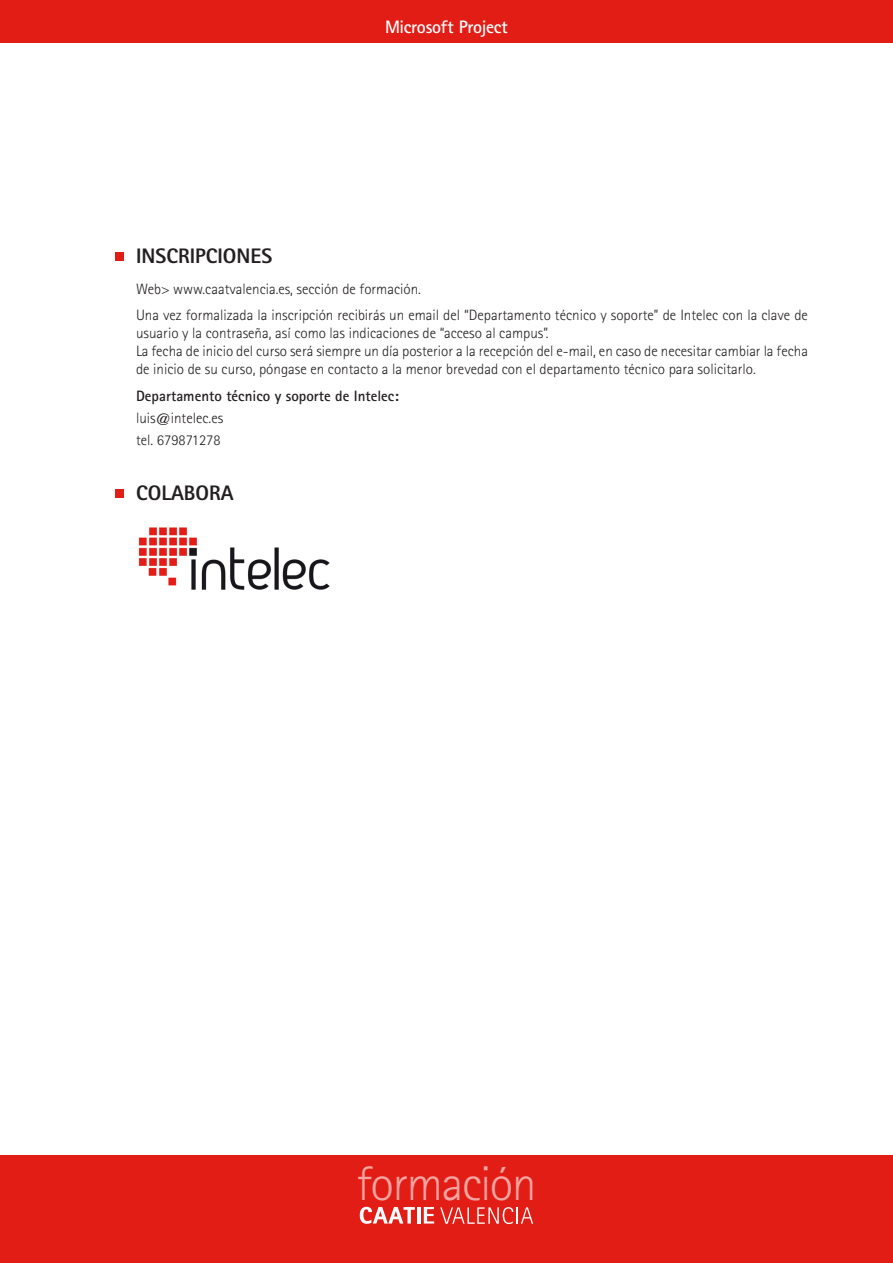
<style>
.page{position:relative;width:893px;height:1263px;background:#fff}
.page>*{position:absolute;margin:0;border:0;box-sizing:border-box;transform-origin:0 0}
.t1{font:300 48.75px "Rotis Sans Serif";letter-spacing:-.025em;color:#f4a4a1}
.titulo_4{font:800 21px "Rotis Sans Serif";color:#231f20}
.cabecera_nombre_curs{font:700 18px "Rotis Sans Serif";letter-spacing:-.015em;color:#fff}
.texto{font:300 15px/18px "Rotis Sans Serif";color:#231f20}
.texto-2{font:700 15px "Rotis Sans Serif";color:#231f20}
</style>
<div class="page">
<div style="left:0;top:1156px;width:893px;height:107px;background:#e21d15"></div>
<svg style="left:360px;top:1207px;width:55px;height:17px"></svg>
<hr style="left:417px;top:1207px;width:3px;height:16px;background:#fff">
<svg style="left:424px;top:1207px;width:10px;height:16px"></svg>
<svg style="left:440px;top:1207px;width:93px;height:17px"></svg>
<div style="left:0;top:0;width:893px;height:42px;background:#e21d15"></div>
<div style="left:115px;top:252px;width:8px;height:9px;background:#e21d15"></div>
<div style="left:115px;top:489px;width:8px;height:8px;background:#e21d15"></div>
<img style="left:138px;top:527px;width:192px;height:63px">
<p class="cabecera_nombre_curs" style="left:385px;top:16px;width:124px">Microsoft Project</p>
<p class="titulo_4" style="left:136px;top:243px;width:138px">INSCRIPCIONES</p>
<p class="texto" style="left:136px;top:280px;width:286px">Web&gt; www.caatvalencia.es, sección de formación.</p>
<p class="texto" style="left:136px;top:306px;width:673px">Una vez formalizada la inscripción recibirás un email del “Departamento técnico y soporte” de Intelec con la clave de usuario y la contraseña, así como las indicaciones de “acceso al campus”.</p>
<p class="texto" style="left:136px;top:342px;width:673px">La fecha de inicio del curso será siempre un día posterior a la recepción del e-mail, en caso de necesitar cambiar la fecha de inicio de su curso, póngase en contacto a la menor brevedad con el departamento técnico para solicitarlo.</p>
<p class="texto-2" style="left:136px;top:386px;width:264px">Departamento técnico y soporte de Intelec:</p>
<p class="texto" style="left:136px;top:409px;width:89px">luis@intelec.es</p>
<p class="texto" style="left:136px;top:431px;width:86px">tel. 679871278</p>
<p class="titulo_4" style="left:136px;top:480px;width:99px">COLABORA</p>
<h1 class="t1" style="left:356px;top:1155px;width:182px">formación</h1>
</div>
